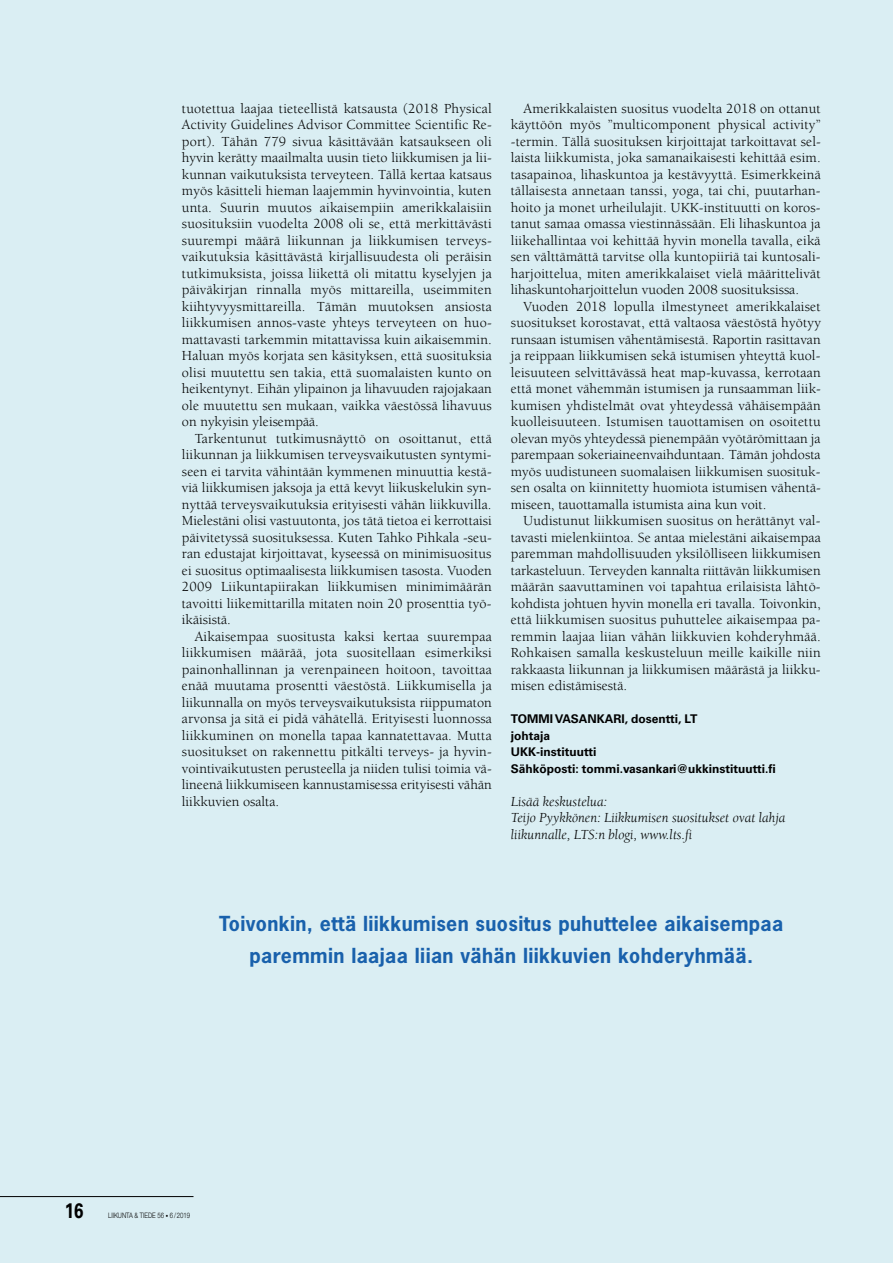
<style>
.page{position:relative;width:893px;height:1263px;background:#daeef3}
.page>*{position:absolute;margin:0;border:0;box-sizing:border-box;transform-origin:0 0}
.t1{font:700 21px "Univers";color:#000;scale:.8 1}
.t2{font:700 19.5px/31.5px "News Gothic";letter-spacing:.02em;color:#1961ac;text-align:center}
.t3{font:14.25px/16.5px "Berkeley Std";color:#000;text-align:justify}
.t4{font:italic 14.25px/16.5px "Berkeley Std";color:#000}
.t5{font:700 12px/16.5px "Univers";color:#000}
.t6{font:300 7.5px "Helvetica Neue";color:#000;scale:.8 1}
.s1{font-size:6px}
</style>
<div class="page">
<hr style="left:0;top:1196px;width:193px;height:1px;background:#000">
<p class="t3" style="left:182px;top:100px;width:311px">tuotettua laajaa tieteellistä katsausta (2018 Physical Activity Guidelines Advisor Committee Scientific Re&shy;port). Tähän 779 sivua käsittävään katsaukseen oli hyvin kerätty maailmalta uusin tieto liikkumisen ja lii&shy;kunnan vaikutuksista terveyteen. Tällä kertaa katsaus myös käsitteli hieman laajemmin hyvinvointia, kuten unta. Suurin muutos aikaisempiin amerikkalaisiin suosituksiin vuodelta 2008 oli se, että merkittävästi suurempi määrä liikunnan ja liikkumisen terveys&shy;vaikutuksia käsittävästä kirjallisuudesta oli peräisin tutkimuksista, joissa liikettä oli mitattu kyselyjen ja päiväkirjan rinnalla myös mittareilla, useimmiten kiihtyvyysmittareilla. Tämän muutoksen ansiosta liikkumisen annos-vaste yhteys terveyteen on huo&shy;mattavasti tarkemmin mitattavissa kuin aikaisemmin.<br>Haluan myös korjata sen käsityksen, että suosituksia olisi muutettu sen takia, että suomalaisten kunto on heikentynyt. Eihän ylipainon ja lihavuuden rajojakaan ole muutettu sen mukaan, vaikka väestössä lihavuus on nykyisin yleisempää.</p>
<p class="t3" style="left:182px;top:430px;width:312px;text-indent:13px">Tarkentunut tutkimusnäyttö on osoittanut, että liikunnan ja liikkumisen terveysvaikutusten syntymi&shy;seen ei tarvita vähintään kymmenen minuuttia kestä&shy;viä liikkumisen jaksoja ja että kevyt liikuskelukin syn&shy;nyttää terveysvaikutuksia erityisesti vähän liikkuvilla.<br>Mielestäni olisi vastuutonta, jos tätä tietoa ei kerrottaisi päivitetyssä suosituksessa. Kuten Tahko Pihkala -seu&shy;ran edustajat kirjoittavat, kyseessä on minimisuositus ei suositus optimaalisesta liikkumisen tasosta. Vuoden 2009 Liikuntapiirakan liikkumisen minimimäärän tavoitti liikemittarilla mitaten noin 20 prosenttia työ&shy;ikäisistä.</p>
<p class="t3" style="left:182px;top:628px;width:312px;text-indent:13px">Aikaisempaa suositusta kaksi kertaa suurempaa liikkumisen määrää, jota suositellaan esimerkiksi painonhallinnan ja verenpaineen hoitoon, tavoittaa enää muutama prosentti väestöstä. Liikkumisella ja liikunnalla on myös terveysvaikutuksista riippumaton arvonsa ja sitä ei pidä vähätellä. Erityisesti luonnossa liikkuminen on monella tapaa kannatettavaa. Mutta suositukset on rakennettu pitkälti terveys- ja hyvin&shy;vointivaikutusten perusteella ja niiden tulisi toimia vä&shy;lineenä liikkumiseen kannustamisessa erityisesti vähän liikkuvien osalta.</p>
<p class="t3" style="left:511px;top:100px;width:312px;text-indent:13px">Amerikkalaisten suositus vuodelta 2018 on ottanut käyttöön myös ”multicomponent physical activity” -termin. Tällä suosituksen kirjoittajat tarkoittavat sel&shy;laista liikkumista, joka samanaikaisesti kehittää esim. tasapainoa, lihaskuntoa ja kestävyyttä. Esimerkkeinä tällaisesta annetaan tanssi, yoga, tai chi, puutarhan&shy;hoito ja monet urheilulajit. UKK-instituutti on koros&shy;tanut samaa omassa viestinnässään. Eli lihaskuntoa ja liikehallintaa voi kehittää hyvin monella tavalla, eikä sen välttämättä tarvitse olla kuntopiiriä tai kuntosali&shy;harjoittelua, miten amerikkalaiset vielä määrittelivät lihaskuntoharjoittelun vuoden 2008 suosituksissa.</p>
<p class="t3" style="left:511px;top:298px;width:312px;text-indent:13px">Vuoden 2018 lopulla ilmestyneet amerikkalaiset suositukset korostavat, että valtaosa väestöstä hyötyy runsaan istumisen vähentämisestä. Raportin rasittavan ja reippaan liikkumisen sekä istumisen yhteyttä kuol&shy;leisuuteen selvittävässä heat map-kuvassa, kerrotaan että monet vähemmän istumisen ja runsaamman liik&shy;kumisen yhdistelmät ovat yhteydessä vähäisempään kuolleisuuteen. Istumisen tauottamisen on osoitettu olevan myös yhteydessä pienempään vyötärömittaan ja parempaan sokeriaineenvaihduntaan. Tämän johdosta myös uudistuneen suomalaisen liikkumisen suosituk&shy;sen osalta on kiinnitetty huomiota istumisen vähentä&shy;miseen, tauottamalla istumista aina kun voit.</p>
<p class="t3" style="left:511px;top:513px;width:311px;text-indent:13px">Uudistunut liikkumisen suositus on herättänyt val&shy;tavasti mielenkiintoa. Se antaa mielestäni aikaisempaa paremman mahdollisuuden yksilölliseen liikkumisen tarkasteluun. Terveyden kannalta riittävän liikkumisen määrän saavuttaminen voi tapahtua erilaisista lähtö&shy;kohdista johtuen hyvin monella eri tavalla. Toivonkin, että liikkumisen suositus puhuttelee aikaisempaa pa&shy;remmin laajaa liian vähän liikkuvien kohderyhmää.<br>Rohkaisen samalla keskusteluun meille kaikille niin rakkaasta liikunnan ja liikkumisen määrästä ja liikku&shy;misen edistämisestä.</p>
<p class="t5" style="left:511px;top:711px;width:266px">TOMMI VASANKARI, dosentti, LT<br>johtaja<br>UKK-instituutti<br>Sähköposti: tommi.vasankari@ukkinstituutti.fi</p>
<p class="t4" style="left:511px;top:793px;width:276px">Lisää keskustelua:<br>Teijo Pyykkönen: Liikkumisen suositukset ovat lahja liikunnalle, LTS:n blogi, www.lts.fi</p>
<h2 class="t2" style="left:219px;top:908px;width:566px">Toivonkin, että liikkumisen suositus puhuttelee aikaisempaa paremmin laajaa liian vähän liikkuvien kohderyhmää.</h2>
<h1 class="t1" style="left:65px;top:1199px;width:25px">16</h1>
<p class="t6" style="left:108px;top:1211px;width:104px">LIIKUNTA &amp; TIEDE 56 <span class="s1">•</span> 6/2019</p>
</div>
